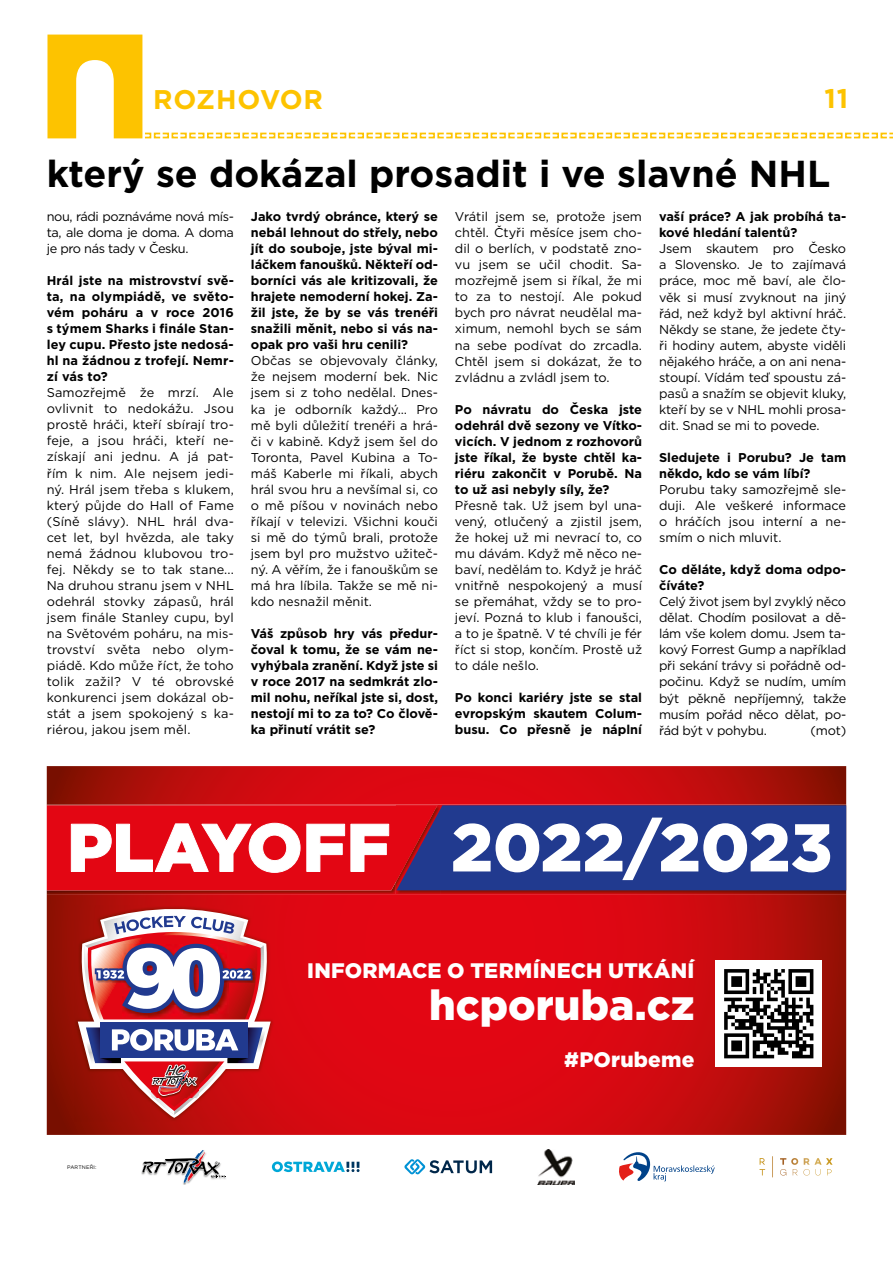
<style>
.page{position:relative;width:893px;height:1263px;background:#fff}
.page>*{position:absolute;margin:0;border:0;box-sizing:border-box;transform-origin:0 0}
.t1{font:900 67.5px "Gotham";letter-spacing:-.005em;color:#fff}
.t2{font:900 42px "Gotham";color:#fff}
.t3{font:700 37.5px "Gotham";color:#000}
.t4{font:700 27px "Gotham";letter-spacing:.03em;color:#fdc300}
.t5{font:900 21px "Gotham";letter-spacing:.005em;color:#fff}
.t6{font:12.75px/16px "Gotham";color:#000;text-align:justify}
.t7{font:700 12.75px/16px "Gotham";color:#000;text-align:justify}
.t8{font:5.1px "Gotham";letter-spacing:.025em;color:#000}
</style>
<div class="page">
<svg style="left:47px;top:35px;width:846px;height:103px"></svg>
<svg style="left:47px;top:766px;width:799px;height:369px;background:#cc0a0f"></svg>
<img style="left:47px;top:804px;width:349px;height:90px">
<div style="left:716px;top:960px;width:106px;height:107px;background:#fff"></div>
<svg style="left:724px;top:969px;width:89px;height:89px"></svg>
<img style="left:441px;top:804px;width:405px;height:90px">
<img style="left:396px;top:804px;width:45px;height:90px">
<svg style="left:272px;top:1161px;width:88px;height:11px"></svg>
<svg style="left:142px;top:1150px;width:84px;height:33px"></svg>
<img style="left:537px;top:1149px;width:37px;height:35px">
<svg style="left:619px;top:1152px;width:96px;height:30px"></svg>
<svg style="left:404px;top:1159px;width:88px;height:15px"></svg>
<svg style="left:772px;top:1156px;width:60px;height:21px"></svg>
<svg style="left:47px;top:805px;width:799px;height:85px;background:#7c275a"></svg>
<img style="left:74px;top:905px;width:200px;height:216px">
<svg style="left:78px;top:905px;width:193px;height:213px"></svg>
<h3 class="t4" style="left:153px;top:81px;width:172px">ROZHOVOR</h3>
<h3 class="t4" style="left:825px;top:80px;width:25px">11</h3>
<h3 class="t3" style="left:47px;top:149px;width:785px">který se dokázal prosadit i ve slavné NHL</h3>
<p class="t6" style="left:47px;top:208px;width:189px">nou, rádi poznáváme nová mís&shy;ta, ale doma je doma. A doma je pro nás tady v Česku.</p>
<p class="t7" style="left:47px;top:272px;width:189px">Hrál jste na mistrovství svě&shy;ta, na olympiádě, ve světo&shy;vém poháru a v roce 2016 s týmem Sharks i finále Stan&shy;ley cupu. Přesto jste nedosá&shy;hl na žádnou z trofejí. Nemr&shy;zí vás to?</p>
<p class="t6" style="left:47px;top:384px;width:189px">Samozřejmě že mrzí. Ale ovlivnit to nedokážu. Jsou prostě hráči, kteří sbírají tro&shy;feje, a jsou hráči, kteří ne&shy;získají ani jednu. A já pat&shy;řím k nim. Ale nejsem jedi&shy;ný. Hrál jsem třeba s klukem, který půjde do Hall of Fame (Síně slávy). NHL hrál dva&shy;cet let, byl hvězda, ale taky nemá žádnou klubovou tro&shy;fej. Někdy se to tak stane...<br>Na druhou stranu jsem v NHL odehrál stovky zápasů, hrál jsem finále Stanley cupu, byl na Světovém poháru, na mis&shy;trovství světa nebo olym&shy;piádě. Kdo může říct, že toho tolik zažil? V té obrovské konkurenci jsem dokázal ob&shy;stát a jsem spokojený s ka&shy;riérou, jakou jsem měl.</p>
<p class="t7" style="left:251px;top:208px;width:189px">Jako tvrdý obránce, který se nebál lehnout do střely, nebo jít do souboje, jste býval mi&shy;láčkem fanoušků. Někteří od&shy;borníci vás ale kritizovali, že hrajete nemoderní hokej. Za&shy;žil jste, že by se vás trenéři snažili měnit, nebo si vás na&shy;opak pro vaši hru cenili?</p>
<p class="t6" style="left:251px;top:353px;width:189px">Občas se objevovaly články, že nejsem moderní bek. Nic jsem si z toho nedělal. Dnes&shy;ka je odborník každý… Pro mě byli důležití trenéři a hrá&shy;či v kabině. Když jsem šel do Toronta, Pavel Kubina a To&shy;máš Kaberle mi říkali, abych hrál svou hru a nevšímal si, co o mě píšou v novinách nebo říkají v televizi. Všichni kouči si mě do týmů brali, protože jsem byl pro mužstvo užiteč&shy;ný. A věřím, že i fanouškům se má hra líbila. Takže se mě ni&shy;kdo nesnažil měnit.</p>
<p class="t7" style="left:251px;top:625px;width:189px">Váš způsob hry vás předur&shy;čoval k tomu, že se vám ne&shy;vyhýbala zranění. Když jste si v roce 2017 na sedmkrát zlo&shy;mil nohu, neříkal jste si, dost, nestojí mi to za to? Co člově&shy;ka přinutí vrátit se?</p>
<p class="t6" style="left:455px;top:208px;width:189px">Vrátil jsem se, protože jsem chtěl. Čtyři měsíce jsem cho&shy;dil o berlích, v podstatě zno&shy;vu jsem se učil chodit. Sa&shy;mozřejmě jsem si říkal, že mi to za to nestojí. Ale pokud bych pro návrat neudělal ma&shy;ximum, nemohl bych se sám na sebe podívat do zrcadla.<br>Chtěl jsem si dokázat, že to zvládnu a zvládl jsem to.</p>
<p class="t7" style="left:455px;top:401px;width:189px">Po návratu do Česka jste odehrál dvě sezony ve Vítko&shy;vicích. V jednom z rozhovorů jste říkal, že byste chtěl ka&shy;riéru zakončit v Porubě. Na to už asi nebyly síly, že?</p>
<p class="t6" style="left:455px;top:497px;width:189px">Přesně tak. Už jsem byl una&shy;vený, otlučený a zjistil jsem, že hokej už mi nevrací to, co mu dávám. Když mě něco ne&shy;baví, nedělám to. Když je hráč vnitřně nespokojený a musí se přemáhat, vždy se to pro&shy;jeví. Pozná to klub i fanoušci, a to je špatně. V té chvíli je fér říct si stop, končím. Prostě už to dále nešlo.</p>
<p class="t7" style="left:455px;top:690px;width:189px">Po konci kariéry jste se stal evropským skautem Colum&shy;busu. Co přesně je náplní</p>
<p class="t7" style="left:659px;top:209px;width:189px">vaší práce? A jak probíhá ta&shy;kové hledání talentů?</p>
<p class="t6" style="left:659px;top:241px;width:189px">Jsem skautem pro Česko a Slovensko. Je to zajímavá práce, moc mě baví, ale člo&shy;věk si musí zvyknout na jiný řád, než když byl aktivní hráč.<br>Někdy se stane, že jedete čty&shy;ři hodiny autem, abyste viděli nějakého hráče, a on ani nena&shy;stoupí. Vídám teď spoustu zá&shy;pasů a snažím se objevit kluky, kteří by se v NHL mohli prosa&shy;dit. Snad se mi to povede.</p>
<p class="t7" style="left:659px;top:449px;width:189px">Sledujete i Porubu? Je tam někdo, kdo se vám líbí?</p>
<p class="t6" style="left:659px;top:481px;width:189px">Porubu taky samozřejmě sle&shy;duji. Ale veškeré informace o hráčích jsou interní a ne&shy;smím o nich mluvit.</p>
<p class="t7" style="left:659px;top:562px;width:189px">Co děláte, když doma odpo&shy;číváte?</p>
<p class="t6" style="left:659px;top:593px;width:189px">Celý život jsem byl zvyklý něco dělat. Chodím posilovat a dě&shy;lám vše kolem domu. Jsem ta&shy;kový Forrest Gump a například při sekání trávy si pořádně od&shy;počinu. Když se nudím, umím být pěkně nepříjemný, takže musím pořád něco dělat, po&shy;řád být v pohybu.</p>
<p class="t6" style="left:811px;top:722px;width:37px">(mot)</p>
<h1 class="t1" style="left:67px;top:801px;width:767px">PLAYOFF 2022/2023</h1>
<p class="t8" style="left:67px;top:1164px;width:31px">PARTNEŘI:</p>
<h3 class="t5" style="left:307px;top:956px;width:389px">INFORMACE O TERMÍNECH UTKÁNÍ</h3>
<h2 class="t2" style="left:429px;top:976px;width:267px">hcporuba.cz</h2>
<h3 class="t5" style="left:564px;top:1045px;width:132px">#POrubeme</h3>
</div>
